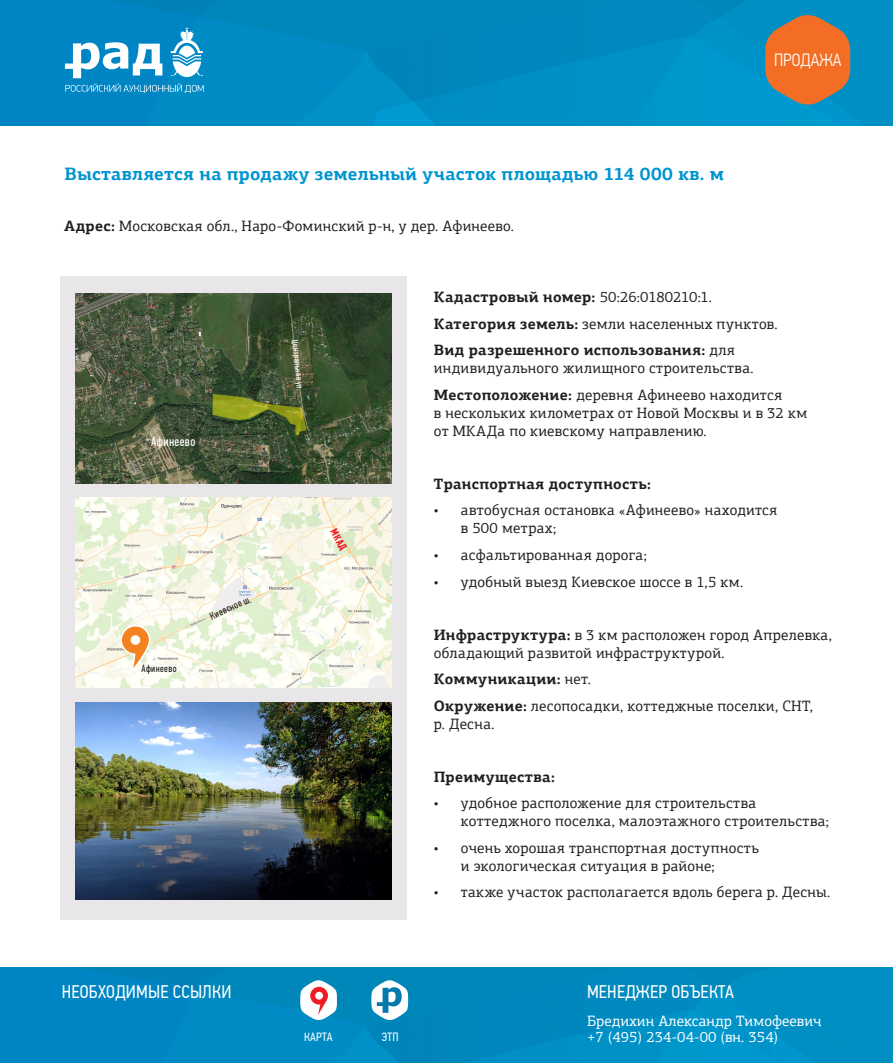
<style>
.page{position:relative;width:893px;height:1063px;background:#fff}
.page>*{position:absolute;margin:0;border:0;box-sizing:border-box;transform-origin:0 0}
.text_basic{font:18.3px "PF Din Text Cond Pro";letter-spacing:.015em;color:#fff}
.Sidebar_Right_Text{font:700 18px "PF Agora Slab Pro";letter-spacing:.015em;color:#0094d0}
.t1{font:300 17.7px "PF Din Text Cond Pro";color:#fff}
.Sidebar_Right_Text-2{font:15px/18px "PF Agora Slab Pro";letter-spacing:.02em;color:#231f20}
.Sidebar_Right_Text-3{font:700 15px "PF Agora Slab Pro";letter-spacing:.02em;color:#231f20}
.text_basic-2{font:15px "PF Agora Slab Pro";letter-spacing:.005em;color:#fff}
.Sidebar_Right_Text-4{font:13.5px "PF Din Text Comp Pro";letter-spacing:.025em;color:#fff}
.text_basic-3{font:12px "PF Din Text Cond Pro";letter-spacing:.015em;color:#fff}
.Sidebar_Right_Text-5{font:10.5px "PF Din Text Comp Pro";letter-spacing:.035em;color:#231f20}
.Sidebar_Right_Text-6{font:700 10.5px "PF Din Text Comp Pro";color:#ee1d23}
.Sidebar_Right_Text-7{font:9px "PF Din Text Comp Pro";color:#fff}
.s1{font-weight:700}
.s2{font-weight:400}
</style>
<div class="page">
<img style="left:0;top:0;width:893px;height:125px">
<img style="left:0;top:967px;width:893px;height:96px">
<div style="left:60px;top:276px;width:347px;height:644px;background:#e8e6e8"></div>
<img style="left:75px;top:293px;width:316px;height:190px">
<img style="left:75px;top:497px;width:316px;height:191px">
<img style="left:75px;top:702px;width:316px;height:198px">
<svg style="left:65px;top:27px;width:139px;height:66px"></svg>
<svg style="left:371px;top:980px;width:38px;height:41px"></svg>
<svg style="left:300px;top:980px;width:37px;height:41px"></svg>
<div style="left:310px;top:987px;width:18px;height:18px;background:#ee1c25;border-radius:50%"></div>
<div style="left:315px;top:992px;width:8px;height:8px;background:#fff;border-radius:50%"></div>
<svg style="left:765px;top:11px;width:85px;height:97px;background:#af7750"></svg>
<svg style="left:120px;top:624px;width:31px;height:47px"></svg>
<div style="left:131px;top:635px;width:9px;height:10px;background:#fff;border-radius:50%"></div>
<p class="Sidebar_Right_Text" style="left:65px;top:163px;width:661px">Выставляется на продажу земельный участок площадью 114 000 кв. м</p>
<p class="Sidebar_Right_Text-2" style="left:64px;top:217px;width:451px"><span class="s1">Адрес:</span> Московская обл., Наро-Фоминский р-н, у дер. Афинеево.</p>
<p class="t1" style="left:774px;top:50px;width:69px">ПРОДАЖА</p>
<p class="Sidebar_Right_Text-4" style="left:151px;top:434px;width:46px">Афинеево</p>
<p class="Sidebar_Right_Text-5" style="left:142px;top:663px;width:36px">Афинеево</p>
<p class="Sidebar_Right_Text-5" style="left:208px;top:611px;width:46px;rotate:-24deg">Киевское ш.</p>
<p class="Sidebar_Right_Text-7" style="left:300px;top:339px;width:52px;rotate:84deg">Центральная ул.</p>
<p class="Sidebar_Right_Text-6" style="left:339px;top:527px;width:24px;rotate:62deg">МКАД</p>
<p class="Sidebar_Right_Text-3" style="left:434px;top:288px;width:280px">Кадастровый номер: <span class="s2">50:26:0180210:1.</span></p>
<p class="Sidebar_Right_Text-2" style="left:434px;top:315px;width:345px"><span class="s1">Категория земель:</span> земли населенных пунктов.</p>
<p class="Sidebar_Right_Text-2" style="left:434px;top:341px;width:321px"><span class="s1">Вид разрешенного использования:</span> для индивидуального жилищного строительства.</p>
<p class="Sidebar_Right_Text-2" style="left:434px;top:386px;width:375px"><span class="s1">Местоположение:</span> деревня Афинеево находится<br>в нескольких километрах от Новой Москвы и в 32 км от МКАДа по киевскому направлению.</p>
<p class="Sidebar_Right_Text-3" style="left:434px;top:474px;width:219px">Транспортная доступность:</p>
<p class="Sidebar_Right_Text-2" style="left:461px;top:501px;width:318px;text-indent:-27px">• автобусная остановка «Афинеево» находится в 500 метрах;</p>
<p class="Sidebar_Right_Text-2" style="left:434px;top:546px;width:214px">• асфальтированная дорога;</p>
<p class="Sidebar_Right_Text-2" style="left:434px;top:572px;width:311px">• удобный выезд Киевское шоссе в 1,5 км.</p>
<p class="Sidebar_Right_Text-2" style="left:434px;top:625px;width:400px"><span class="s1">Инфраструктура:</span> в 3 км расположен город Апрелевка, обладающий развитой инфраструктурой.</p>
<p class="Sidebar_Right_Text-3" style="left:434px;top:669px;width:158px">Коммуникации: <span class="s2">нет.</span></p>
<p class="Sidebar_Right_Text-2" style="left:434px;top:696px;width:381px"><span class="s1">Окружение:</span> лесопосадки, коттеджные поселки, СНТ, р. Десна.</p>
<p class="Sidebar_Right_Text-3" style="left:434px;top:767px;width:123px">Преимущества:</p>
<p class="Sidebar_Right_Text-2" style="left:461px;top:794px;width:370px;text-indent:-27px">• удобное расположение для строительства коттеджного поселка, малоэтажного строительства;</p>
<p class="Sidebar_Right_Text-2" style="left:461px;top:838px;width:300px;text-indent:-27px">• очень хорошая транспортная доступность и экологическая ситуация в районе;</p>
<p class="Sidebar_Right_Text-2" style="left:434px;top:883px;width:398px">• также участок располагается вдоль берега р. Десны.</p>
<p class="text_basic" style="left:62px;top:981px;width:171px">НЕОБХОДИМЫЕ ССЫЛКИ</p>
<p class="text_basic" style="left:587px;top:981px;width:148px">МЕНЕДЖЕР ОБЪЕКТА</p>
<p class="text_basic-2" style="left:587px;top:1011px;width:236px">Бредихин Александр Тимофеевич</p>
<p class="text_basic-3" style="left:304px;top:1030px;width:30px">КАРТА</p>
<p class="text_basic-3" style="left:382px;top:1030px;width:18px">ЭТП</p>
<p class="text_basic-2" style="left:587px;top:1028px;width:193px">+7 (495) 234-04-00 (вн. 354)</p>
</div>
